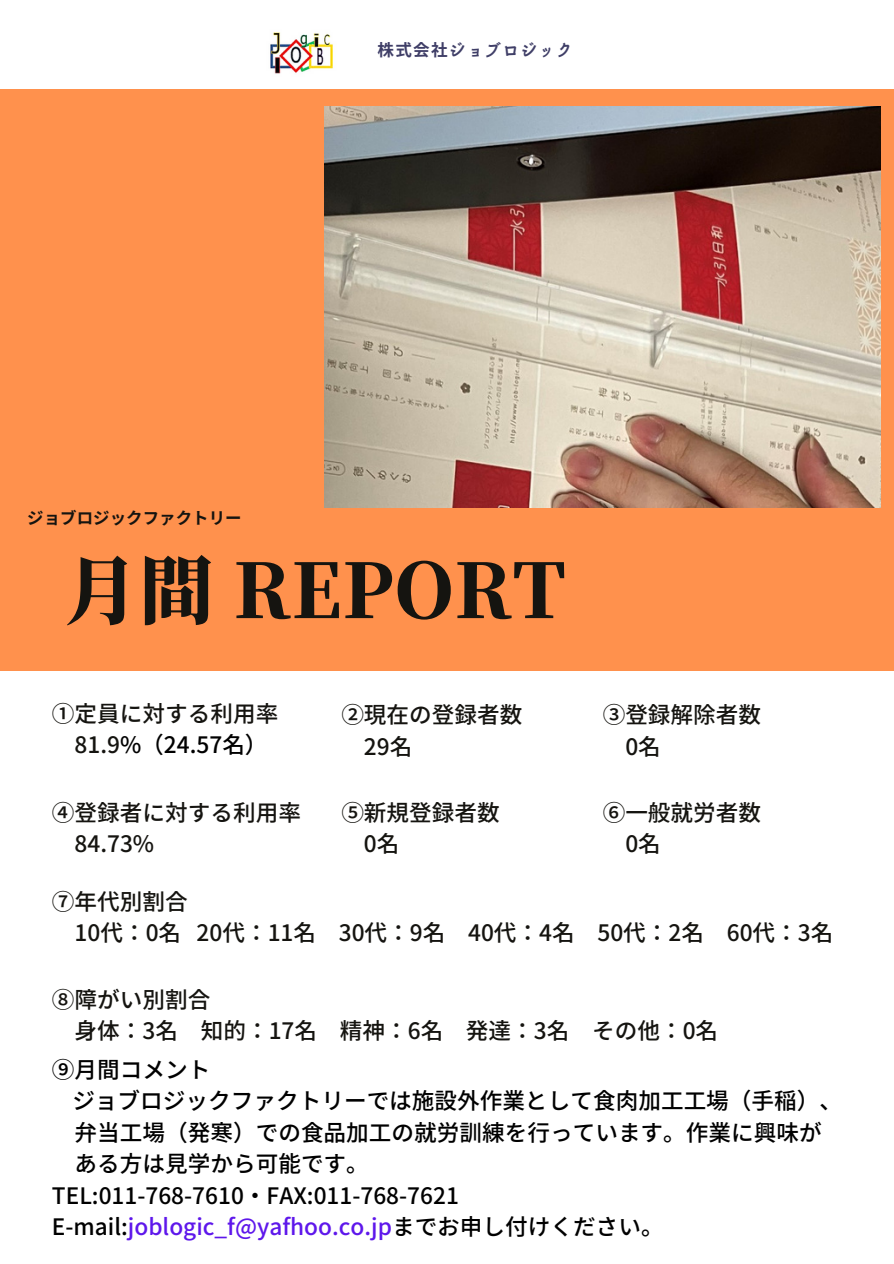
<style>
.page{position:relative;width:894px;height:1264px;background:#fff}
.page>*{position:absolute;margin:0;border:0;box-sizing:border-box;transform-origin:0 0}
.t1{font:800 74.85px "Source Han Serif JP";letter-spacing:.005em;color:#151410}
.t2{font:500 22.65px/31.7px "Noto Sans JP";color:#151410}
.t3{font:500 22.65px "Noto Sans JP";color:#000}
.t4{font:500 22.65px "Noto Sans JP";color:#5e17eb}
.t5{font:700 16.5px "Noto Sans JP";letter-spacing:.005em;color:#151410}
.t6{font:700 16.5px "irohakaku C";letter-spacing:.08em;color:#3f3e67}
.s1{color:#000}
</style>
<div class="page">
<div style="left:0;top:89px;width:893px;height:581px;background:#ff914d"></div>
<img style="left:270px;top:32px;width:63px;height:42px">
<img style="left:324px;top:106px;width:556px;height:402px">
<p class="t6" style="left:377px;top:39px;width:197px">株式会社ジョブロジック</p>
<h2 class="t5" style="left:27px;top:505px;width:216px">ジョブロジックファクトリー</h2>
<h1 class="t1" style="left:64px;top:532px;width:503px">月間 REPORT</h1>
<h2 class="t2" style="left:52px;top:696px;width:228px;text-align:center">①定員に対する利用率<br>81.9<span class="s1">%（24.57名）</span></h2>
<h2 class="t2" style="left:364px;top:697px;width:160px;text-indent:-23px">②現在の登録者数<br>29名</h2>
<h2 class="t2" style="left:75px;top:795px;width:228px;text-indent:-23px">④登録者に対する利用率<br>84.73%</h2>
<h2 class="t2" style="left:364px;top:795px;width:137px;text-indent:-23px">⑤新規登録者数<br>0名</h2>
<h2 class="t2" style="left:625px;top:697px;width:137px;text-indent:-23px">③登録解除者数<br>0名</h2>
<h2 class="t2" style="left:625px;top:795px;width:137px;text-indent:-23px">⑥一般就労者数<br>0名</h2>
<h2 class="t2" style="left:75px;top:884px;width:760px;text-indent:-23px">⑦年代別割合<br>10代：0名 20代：11名 30代：9名 40代：4名 50代：2名 60代：3名</h2>
<h2 class="t2" style="left:75px;top:982px;width:645px;text-indent:-23px">⑧障がい別割合<br>身体：3名 知的：17名 精神：6名 発達：3名 その他：0名</h2>
<p class="t3" style="left:52px;top:1051px;width:160px">⑨月間コメント</p>
<p class="t3" style="left:72px;top:1082px;width:771px">ジョブロジックファクトリーでは施設外作業として食肉加工工場（手稲）、</p>
<p class="t3" style="left:75px;top:1114px;width:748px">弁当工場（発寒）での食品加工の就労訓練を行っています。作業に興味が</p>
<p class="t3" style="left:75px;top:1145px;width:296px">ある方は見学から可能です。</p>
<p class="t3" style="left:52px;top:1177px;width:408px">TEL:011-768-7610・FAX:011-768-7621</p>
<p class="t4" style="left:52px;top:1208px;width:613px"><span class="s1">E-mail:</span>joblogic_f@yafhoo.co.jp<span class="s1">までお申し付けください。</span></p>
</div>
